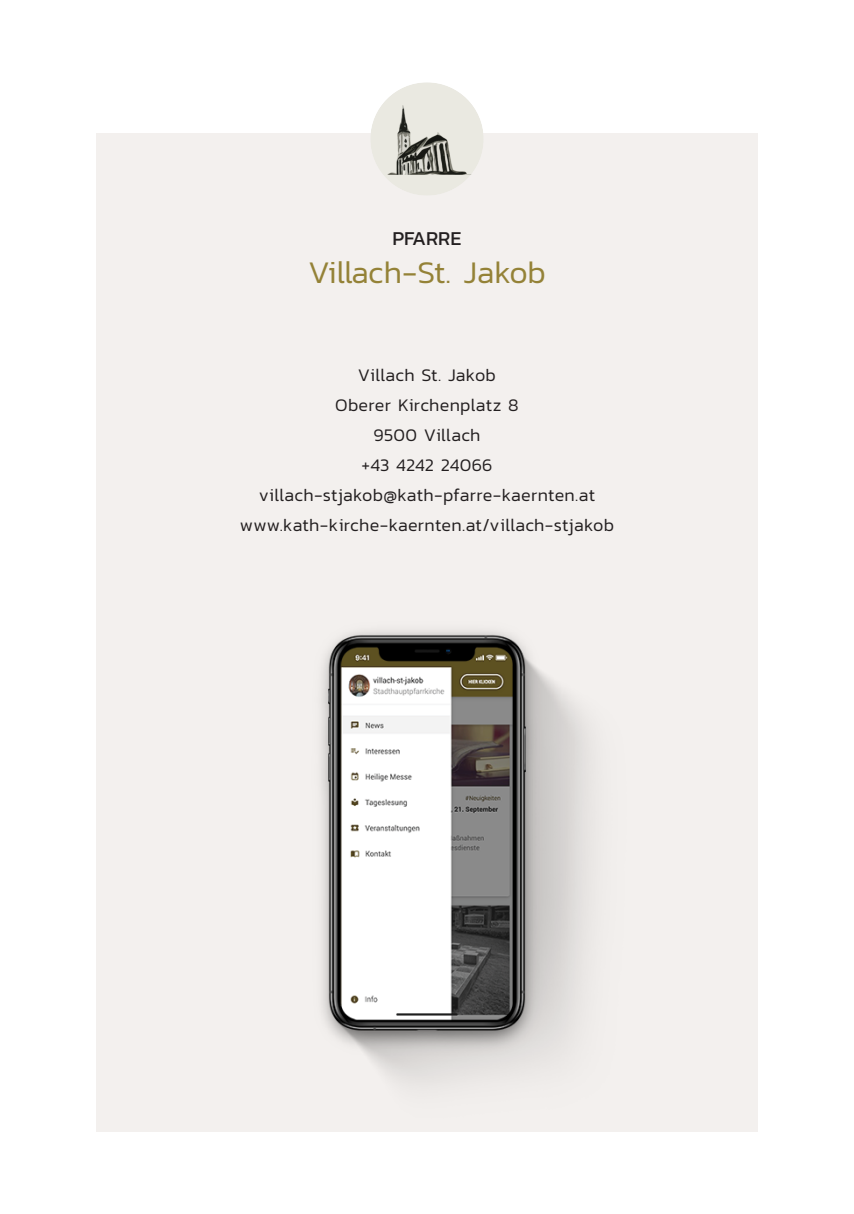
<style>
.page{position:relative;width:854px;height:1214px;background:#fff}
.page>*{position:absolute;margin:0;border:0;box-sizing:border-box;transform-origin:0 0}
.t1{font:300 32px "Kanit";letter-spacing:-.015em;color:#948237}
.t2{font:20px "Kanit";color:#231f20}
.t3{font:300 18px/30px "Kanit";letter-spacing:.01em;color:#231f20;text-align:center}
</style>
<div class="page">
<div style="left:96px;top:133px;width:661px;height:998px;background:#f3f0ee"></div>
<div style="left:370px;top:82px;width:113px;height:114px;background:#eae9e1;border-radius:50%"></div>
<img style="left:380px;top:92px;width:93px;height:94px">
<img style="left:321px;top:631px;width:270px;height:452px">
<p class="t2" style="left:392px;top:223px;width:70px">PFARRE</p>
<h1 class="t1" style="left:308px;top:250px;width:239px">Villach-St. Jakob</h1>
<p class="t3" style="left:240px;top:360px;width:375px">Villach St. Jakob<br>Oberer Kirchenplatz 8<br>9500 Villach<br>+43 4242 24066 villach-stjakob@kath-pfarre-kaernten.at www.kath-kirche-kaernten.at/villach-stjakob</p>
</div>
